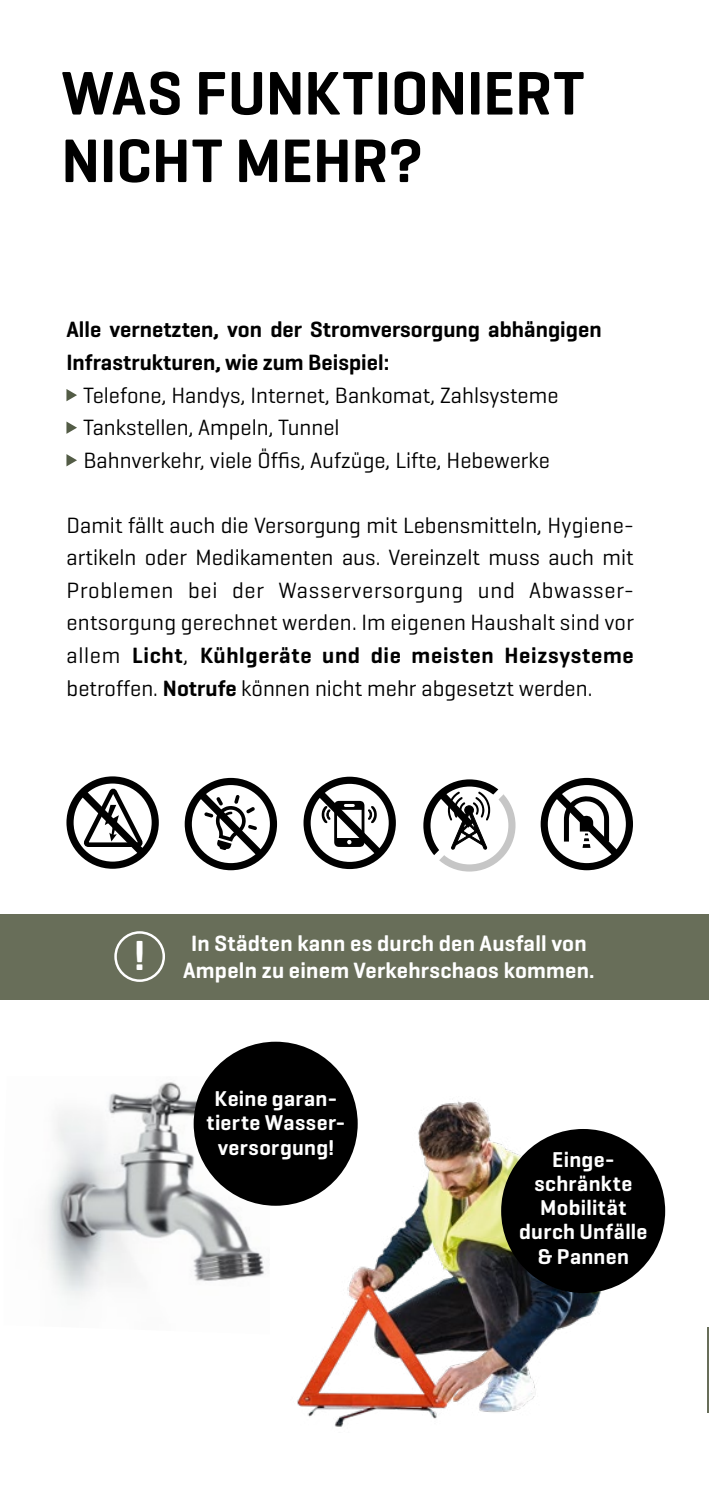
<style>
.page{position:relative;width:709px;height:1489px;background:#fff}
.page>*{position:absolute;margin:0;border:0;box-sizing:border-box;transform-origin:0 0}
.t1{font:600 62.5px/67.5px "Geogrotesque";letter-spacing:-.01em;color:#000}
.t2{font:600 42.75px "Geogrotesque";color:#fff}
.t3{font:22.5px/32.5px "Geogrotesque";color:#000}
.t4{font:600 22.5px/32.5px "Geogrotesque";color:#000}
.t5{font:600 22.5px/27.5px "Geogrotesque";letter-spacing:.01em;color:#fff;text-align:center}
.t6{font:600 21.75px/24.2px "Geogrotesque";letter-spacing:.015em;color:#fff;text-align:center}
.s1{font-weight:600}
</style>
<div class="page">
<hr style="left:707px;top:1326px;width:2px;height:85px;background:#686e59">
<img style="left:44px;top:1077px;width:226px;height:222px">
<img style="left:284px;top:1101px;width:326px;height:326px">
<div style="left:194px;top:1041px;width:164px;height:164px;background:#000;border-radius:50%"></div>
<svg style="left:66px;top:389px;width:11px;height:12px"></svg>
<svg style="left:66px;top:421px;width:11px;height:13px"></svg>
<svg style="left:66px;top:454px;width:11px;height:12px"></svg>
<div style="left:501px;top:1128px;width:164px;height:164px;background:#000;border-radius:50%"></div>
<div style="left:0;top:914px;width:709px;height:85px;background:#686e59"></div>
<div style="left:114px;top:931px;width:51px;height:50px;border:2px solid #fff;border-radius:50%"></div>
<div style="left:540px;top:777px;width:93px;height:93px;border:7px solid #000;border-radius:50%"></div>
<svg style="left:546px;top:783px;width:82px;height:82px"></svg>
<div style="left:66px;top:776px;width:93px;height:92px;border:7px solid #000;border-radius:50%"></div>
<svg style="left:72px;top:782px;width:82px;height:82px"></svg>
<div style="left:185px;top:777px;width:92px;height:93px;border:7px solid #000;border-radius:50%"></div>
<svg style="left:191px;top:783px;width:81px;height:82px"></svg>
<svg style="left:423px;top:779px;width:93px;height:93px"></svg>
<div style="left:303px;top:776px;width:93px;height:93px;border:7px solid #000;border-radius:50%"></div>
<svg style="left:309px;top:782px;width:82px;height:82px"></svg>
<h1 class="t1" style="left:61px;top:59px;width:525px">WAS FUNKTIONIERT<br>NICHT MEHR?</h1>
<p class="t4" style="left:66px;top:313px;width:536px">Alle vernetzten, von der Stromversorgung abhängigen<br>Infrastrukturen, wie zum Beispiel:</p>
<p class="t3" style="left:83px;top:378px;width:477px">Telefone, Handys, Internet, Bankomat, Zahlsysteme<br>Tankstellen, Ampeln, Tunnel<br>Bahnverkehr, viele Öffis, Aufzüge, Lifte, Hebewerke</p>
<p class="t3" style="left:67px;top:508px;width:569px">Damit fällt auch die Versorgung mit Lebensmitteln, Hygiene&shy;artikeln oder Medikamenten aus. Vereinzelt muss auch mit Problemen bei der Wasserversorgung und Abwasser&shy;entsorgung gerechnet werden. Im eigenen Haushalt sind vor allem <span class="s1">Licht</span>, <span class="s1">Kühlgeräte und die meisten Heizsysteme </span>betroffen. <span class="s1">Notrufe</span> können nicht mehr abgesetzt werden.</p>
<h2 class="t2" style="left:134px;top:928px;width:13px">!</h2>
<p class="t5" style="left:183px;top:928px;width:413px">In Städten kann es durch den Ausfall von<br>Ampeln zu einem Verkehrschaos kommen.</p>
<p class="t6" style="left:206px;top:1086px;width:140px">Keine garan&shy;tierte Wasser&shy;versorgung!</p>
<p class="t6" style="left:519px;top:1146px;width:130px">Einge&shy;schränkte<br>Mobilität durch Unfälle &amp; Pannen</p>
</div>
